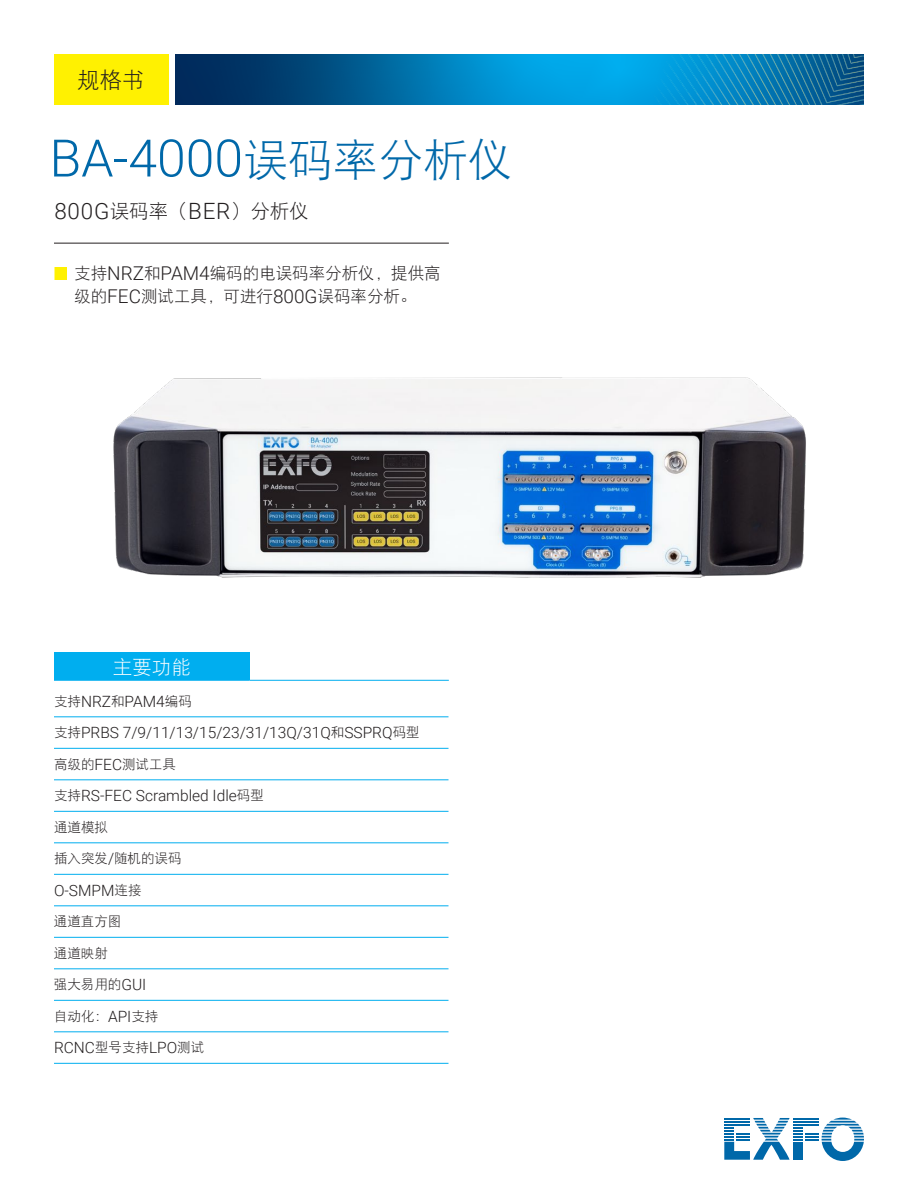
<style>
.page{position:relative;width:918px;height:1188px;background:#fff}
.page>*{position:absolute;margin:0;border:0;box-sizing:border-box;transform-origin:0 0}
.t1{font:300 51.75px "Roboto";color:#0068a9}
.t2{font:22.5px "DF Hei W3";color:#231f20}
.t3{font:19.5px "DF Hei W3";color:#231f20}
.t4{font:19.5px "DF Hei W3";color:#fff}
.t5{font:16.5px/22.5px "DF Hei W3";color:#231f20}
.t6{font:300 15.6px/31.5px "Roboto";color:#231f20}
.t7{font:13.5px "DF Hei W3";color:#231f20}
.s1{font-family:"DF Hei W3";font-weight:400;font-size:45px}
.s2{font-family:"Roboto";font-weight:300;font-size:22.35px}
.s3{font-family:"Roboto";font-weight:300;font-size:18.9px}
.s4{font-family:"DF Hei W3";font-weight:400;font-size:13.5px}
.s5{font-family:"Roboto";font-weight:300;font-size:15.6px}
</style>
<div class="page">
<svg style="left:176px;top:54px;width:409px;height:51px"></svg>
<div style="left:54px;top:54px;width:114px;height:51px;background:#fff101"></div>
<svg style="left:724px;top:1118px;width:140px;height:43px"></svg>
<hr style="left:724px;top:1124px;width:26px;height:2px;background:#0068a9">
<img style="left:585px;top:54px;width:279px;height:51px">
<hr style="left:54px;top:717px;width:395px;height:1px;background:#00aeef">
<hr style="left:54px;top:748px;width:395px;height:1px;background:#00aeef">
<hr style="left:54px;top:780px;width:395px;height:1px;background:#00aeef">
<hr style="left:54px;top:811px;width:395px;height:1px;background:#00aeef">
<hr style="left:54px;top:843px;width:395px;height:1px;background:#00aeef">
<hr style="left:54px;top:874px;width:395px;height:1px;background:#00aeef">
<hr style="left:54px;top:906px;width:395px;height:1px;background:#00aeef">
<hr style="left:54px;top:937px;width:395px;height:1px;background:#00aeef">
<hr style="left:54px;top:969px;width:395px;height:1px;background:#00aeef">
<hr style="left:54px;top:1000px;width:395px;height:1px;background:#00aeef">
<hr style="left:54px;top:1032px;width:395px;height:1px;background:#00aeef">
<hr style="left:54px;top:1063px;width:395px;height:1px;background:#00aeef">
<hr style="left:54px;top:243px;width:395px;height:1px;background:#231f20">
<div style="left:54px;top:267px;width:13px;height:13px;background:#fff101"></div>
<hr style="left:54px;top:258px;width:1px;height:55px;background:#fff">
<div style="left:54px;top:652px;width:196px;height:28px;background:#00aeef"></div>
<hr style="left:54px;top:680px;width:196px;height:1px;background:#00aeef">
<hr style="left:250px;top:680px;width:199px;height:1px;background:#00aeef">
<img style="left:113px;top:377px;width:693px;height:201px">
<h2 class="t2" style="left:77px;top:68px;width:69px">规格书</h2>
<h1 class="t1" style="left:50px;top:122px;width:465px">BA-4000<span class="s1">误码率分析仪</span></h1>
<p class="t3" style="left:54px;top:201px;width:256px"><span class="s2">800G</span>误码率（<span class="s2">BER</span>）分析仪</p>
<p class="t5" style="left:74px;top:262px;width:368px">支持<span class="s3">NRZ</span>和<span class="s3">PAM4</span>编码的电误码率分析仪，提供高级的<span class="s3">FEC</span>测试工具，可进行<span class="s3">800G</span>误码率分析。</p>
<p class="t4" style="left:113px;top:657px;width:79px">主要功能</p>
<p class="t6" style="left:54px;top:685px;width:367px"><span class="s4">支持</span>NRZ<span class="s4">和</span>PAM4<span class="s4">编码<br>支持</span>PRBS 7/9/11/13/15/23/31/13Q/31Q<span class="s4">和</span>SSPRQ<span class="s4">码型</span></p>
<p class="t7" style="left:54px;top:757px;width:124px">高级的<span class="s5">FEC</span>测试工具</p>
<p class="t6" style="left:54px;top:779px;width:211px"><span class="s4">支持</span>RS-FEC Scrambled Idle<span class="s4">码型</span></p>
<p class="t7" style="left:54px;top:820px;width:55px">通道模拟</p>
<p class="t7" style="left:54px;top:852px;width:129px">插入突发<span class="s5">/</span>随机的误码</p>
<p class="t6" style="left:54px;top:874px;width:89px">O-SMPM<span class="s4">连接</span></p>
<p class="t7" style="left:54px;top:915px;width:69px">通道直方图</p>
<p class="t7" style="left:54px;top:946px;width:55px">通道映射</p>
<p class="t7" style="left:54px;top:978px;width:94px">强大易用的<span class="s5">GUI</span></p>
<p class="t7" style="left:54px;top:1009px;width:106px">自动化：<span class="s5">API</span>支持</p>
<p class="t6" style="left:54px;top:1031px;width:152px">RCNC<span class="s4">型号支持</span>LPO<span class="s4">测试</span></p>
</div>
